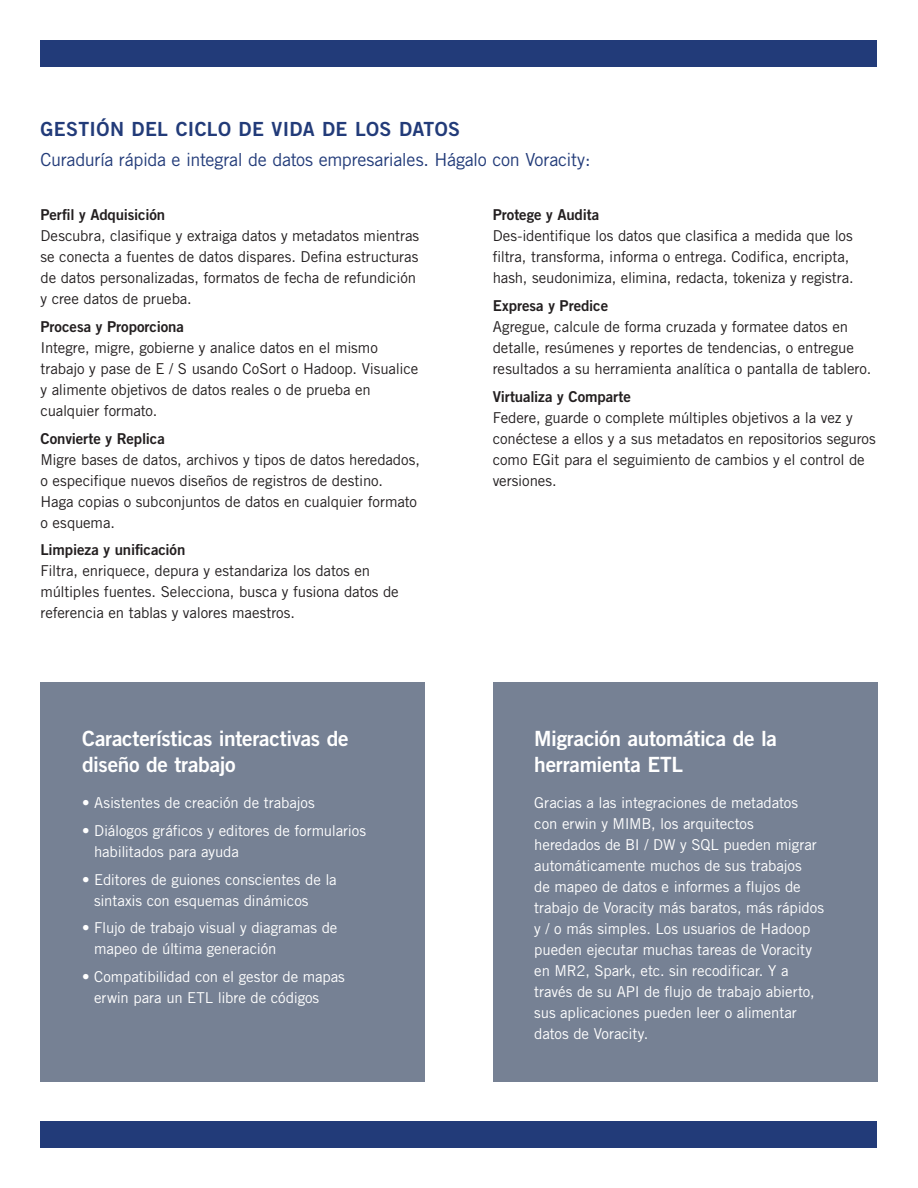
<style>
.page{position:relative;width:918px;height:1188px;background:#fff}
.page>*{position:absolute;margin:0;border:0;box-sizing:border-box;transform-origin:0 0}
.t1{font:21px/25.5px "Trade Gothic Bold Two";letter-spacing:-.015em;color:#fff}
.t2{font:19.5px "Trade Gothic Bold Two";letter-spacing:.02em;color:#223b79}
.t3{font:18px "Trade Gothic";letter-spacing:-.02em;color:#223b79}
.t4{font:15px/21px "Trade Gothic";letter-spacing:-.01em;color:#231f20}
.t5{font:15px/21px "Trade Gothic";letter-spacing:-.01em;color:#fff}
.s1{font-family:"Trade Gothic Bold Two"}
</style>
<div class="page">
<div style="left:40px;top:683px;width:385px;height:399px;background:#768194"></div>
<div style="left:493px;top:683px;width:385px;height:399px;background:#768194"></div>
<div style="left:40px;top:40px;width:838px;height:27px;background:#223b79"></div>
<div style="left:40px;top:1121px;width:838px;height:27px;background:#223b79"></div>
<p class="t2" style="left:40px;top:117px;width:421px">GESTIÓN DEL CICLO DE VIDA DE LOS DATOS</p>
<p class="t3" style="left:40px;top:149px;width:552px">Curaduría rápida e integral de datos empresariales. Hágalo con Voracity:</p>
<p class="t4" style="left:40px;top:204px;width:380px"><span class="s1">Perfil y Adquisición<br></span>Descubra, clasifique y extraiga datos y metadatos mientras se conecta a fuentes de datos dispares. Defina estructuras de datos personalizadas, formatos de fecha de refundición y cree datos de prueba.</p>
<p class="t4" style="left:40px;top:316px;width:379px"><span class="s1">Procesa y Proporciona<br></span>Integre, migre, gobierne y analice datos en el mismo trabajo y pase de E / S usando CoSort o Hadoop. Visualice y alimente objetivos de datos reales o de prueba en cualquier formato.</p>
<p class="t4" style="left:40px;top:428px;width:381px"><span class="s1">Convierte y Replica<br></span>Migre bases de datos, archivos y tipos de datos heredados, o especifique nuevos diseños de registros de destino.<br>Haga copias o subconjuntos de datos en cualquier formato o esquema.</p>
<p class="t4" style="left:40px;top:539px;width:360px"><span class="s1">Limpieza y unificación<br></span>Filtra, enriquece, depura y estandariza los datos en múltiples fuentes. Selecciona, busca y fusiona datos de referencia en tablas y valores maestros.</p>
<p class="t4" style="left:493px;top:204px;width:363px"><span class="s1">Protege y Audita<br></span>Des-identifique los datos que clasifica a medida que los filtra, transforma, informa o entrega. Codifica, encripta, hash, seudonimiza, elimina, redacta, tokeniza y registra.</p>
<p class="t4" style="left:493px;top:295px;width:380px"><span class="s1">Expresa y Predice<br></span>Agregue, calcule de forma cruzada y formatee datos en detalle, resúmenes y reportes de tendencias, o entregue resultados a su herramienta analítica o pantalla de tablero.</p>
<p class="t4" style="left:493px;top:386px;width:385px"><span class="s1">Virtualiza y Comparte<br></span>Federe, guarde o complete múltiples objetivos a la vez y conéctese a ellos y a sus metadatos en repositorios seguros como EGit para el seguimiento de cambios y el control de versiones.</p>
<p class="t1" style="left:82px;top:725px;width:268px">Características interactivas de diseño de trabajo</p>
<p class="t5" style="left:82px;top:792px;width:234px">• Asistentes de creación de trabajos</p>
<p class="t5" style="left:94px;top:820px;width:273px;text-indent:-12px">• Diálogos gráficos y editores de formularios habilitados para ayuda</p>
<p class="t5" style="left:94px;top:869px;width:244px;text-indent:-12px">• Editores de guiones conscientes de la sintaxis con esquemas dinámicos</p>
<p class="t5" style="left:94px;top:917px;width:245px;text-indent:-12px">• Flujo de trabajo visual y diagramas de mapeo de última generación</p>
<p class="t5" style="left:94px;top:966px;width:252px;text-indent:-12px">• Compatibilidad con el gestor de mapas erwin para un ETL libre de códigos</p>
<p class="t1" style="left:534px;top:725px;width:244px">Migración automática de la herramienta ETL</p>
<p class="t5" style="left:534px;top:792px;width:291px">Gracias a las integraciones de metadatos con erwin y MIMB, los arquitectos<br>heredados de BI / DW y SQL pueden migrar automáticamente muchos de sus trabajos<br>de mapeo de datos e informes a flujos de trabajo de Voracity más baratos, más rápidos y / o más simples. Los usuarios de Hadoop pueden ejecutar muchas tareas de Voracity en MR2, Spark, etc. sin recodificar. Y a través de su API de flujo de trabajo abierto, sus aplicaciones pueden leer o alimentar datos de Voracity.</p>
</div>
